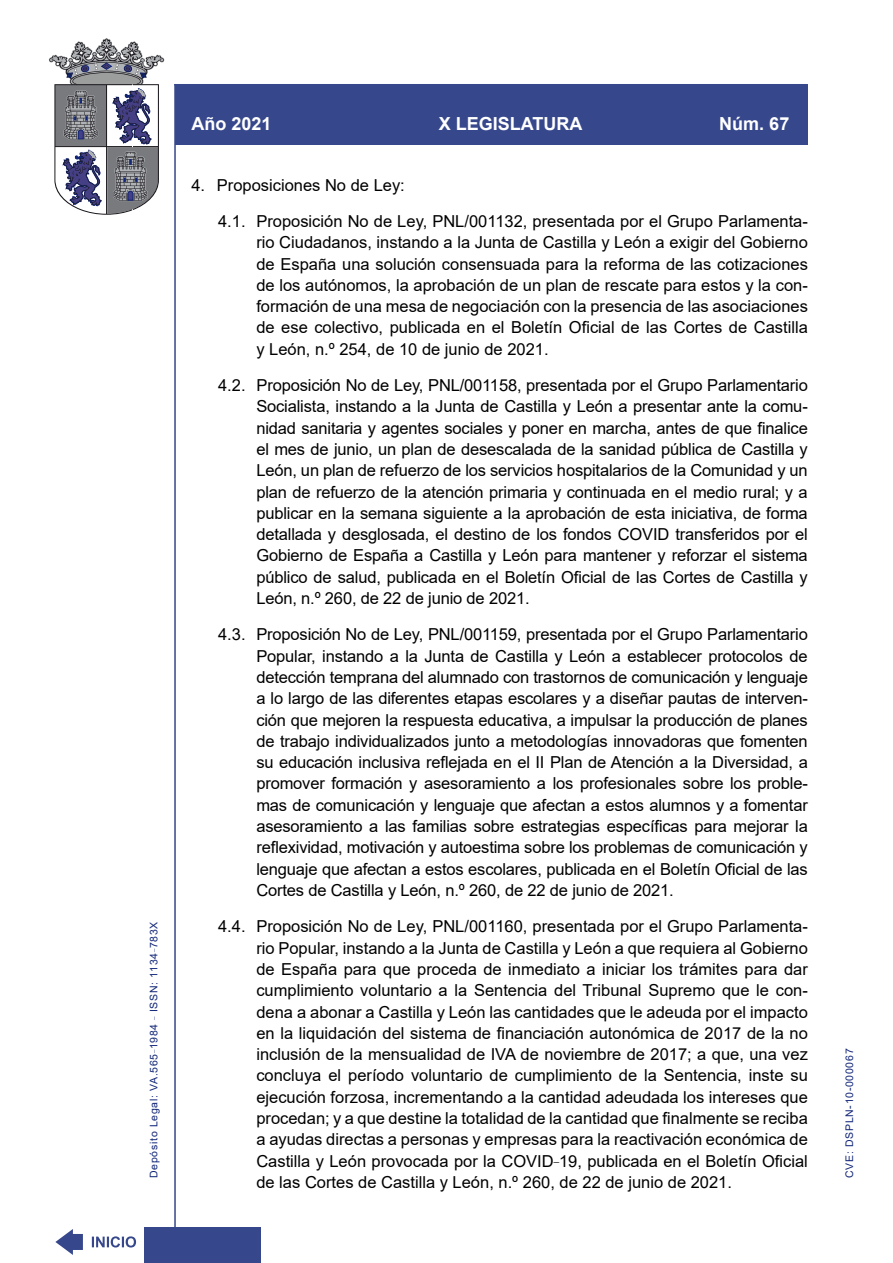
<style>
.page{position:relative;width:893px;height:1263px;background:#fff}
.page>*{position:absolute;margin:0;border:0;box-sizing:border-box;transform-origin:0 0}
.t1{font:700 18px "Arial";color:#fff}
.OrdenDiaSubPunto{font:16.5px/21.3px "Arial";letter-spacing:-.005em;color:#000;text-align:justify}
.OrdenDiaPUnto{font:16.5px "Arial";color:#000}
.t2{font:10.5px "Arial";letter-spacing:.065em;color:#122678}
</style>
<div class="page">
<hr style="left:174px;top:84px;width:2px;height:1179px;background:#36478c">
<div style="left:144px;top:1227px;width:117px;height:36px;background:#36478c"></div>
<hr style="left:174px;top:84px;width:634px;height:1px;background:#36478c">
<svg style="left:92px;top:1236px;width:44px;height:11px"></svg>
<svg style="left:55px;top:1229px;width:28px;height:26px"></svg>
<div style="left:175px;top:85px;width:633px;height:60px;background:#36478c"></div>
<svg style="left:49px;top:38px;width:115px;height:177px"></svg>
<p class="t2" style="left:146px;top:1178px;width:258px;rotate:-90deg">Depósito Legal: VA.565<sup>_</sup>1984 <sup>_</sup> ISSN: 1134<sup>_</sup>783X</p>
<p class="t1" style="left:191px;top:111px;width:82px">Año 2021</p>
<p class="t1" style="left:439px;top:111px;width:145px">X LEGISLATURA</p>
<p class="t1" style="left:719px;top:111px;width:72px">Núm. 67</p>
<p class="OrdenDiaPUnto" style="left:191px;top:173px;width:215px">4. Proposiciones No de Ley:</p>
<p class="OrdenDiaSubPunto" style="left:256px;top:210px;width:553px;text-indent:-38px">4.1. Proposición No de Ley, PNL/001132, presentada por el Grupo Parlamenta&shy;rio Ciudadanos, instando a la Junta de Castilla y León a exigir del Gobierno de España una solución consensuada para la reforma de las cotizaciones de los autónomos, la aprobación de un plan de rescate para estos y la con&shy;formación de una mesa de negociación con la presencia de las asociaciones de ese colectivo, publicada en el Boletín Oficial de las Cortes de Castilla y León, n.º 254, de 10 de junio de 2021.</p>
<p class="OrdenDiaSubPunto" style="left:256px;top:374px;width:553px;text-indent:-38px">4.2. Proposición No de Ley, PNL/001158, presentada por el Grupo Parlamentario Socialista, instando a la Junta de Castilla y León a presentar ante la comu&shy;nidad sanitaria y agentes sociales y poner en marcha, antes de que finalice el mes de junio, un plan de desescalada de la sanidad pública de Castilla y León, un plan de refuerzo de los servicios hospitalarios de la Comunidad y un plan de refuerzo de la atención primaria y continuada en el medio rural; y a publicar en la semana siguiente a la aprobación de esta iniciativa, de forma detallada y desglosada, el destino de los fondos COVID transferidos por el Gobierno de España a Castilla y León para mantener y reforzar el sistema público de salud, publicada en el Boletín Oficial de las Cortes de Castilla y León, n.º 260, de 22 de junio de 2021.</p>
<p class="OrdenDiaSubPunto" style="left:256px;top:624px;width:553px;text-indent:-38px">4.3. Proposición No de Ley, PNL/001159, presentada por el Grupo Parlamentario Popular, instando a la Junta de Castilla y León a establecer protocolos de detección temprana del alumnado con trastornos de comunicación y lenguaje a lo largo de las diferentes etapas escolares y a diseñar pautas de interven&shy;ción que mejoren la respuesta educativa, a impulsar la producción de planes de trabajo individualizados junto a metodologías innovadoras que fomenten su educación inclusiva reflejada en el II Plan de Atención a la Diversidad, a promover formación y asesoramiento a los profesionales sobre los proble&shy;mas de comunicación y lenguaje que afectan a estos alumnos y a fomentar asesoramiento a las familias sobre estrategias específicas para mejorar la reflexividad, motivación y autoestima sobre los problemas de comunicación y lenguaje que afectan a estos escolares, publicada en el Boletín Oficial de las Cortes de Castilla y León, n.º 260, de 22 de junio de 2021.</p>
<p class="OrdenDiaSubPunto" style="left:256px;top:916px;width:553px;text-indent:-38px">4.4. Proposición No de Ley, PNL/001160, presentada por el Grupo Parlamenta&shy;rio Popular, instando a la Junta de Castilla y León a que requiera al Gobierno de España para que proceda de inmediato a iniciar los trámites para dar cumplimiento voluntario a la Sentencia del Tribunal Supremo que le con&shy;dena a abonar a Castilla y León las cantidades que le adeuda por el impacto en la liquidación del sistema de financiación autonómica de 2017 de la no inclusión de la mensualidad de IVA de noviembre de 2017; a que, una vez concluya el período voluntario de cumplimiento de la Sentencia, inste su ejecución forzosa, incrementando a la cantidad adeudada los intereses que procedan; y a que destine la totalidad de la cantidad que finalmente se reciba a ayudas directas a personas y empresas para la reactivación económica de Castilla y León provocada por la COVID<sup>_</sup>19, publicada en el Boletín Oficial de las Cortes de Castilla y León, n.º 260, de 22 de junio de 2021.</p>
<p class="t2" style="left:842px;top:1178px;width:131px;rotate:-90deg">CVE: DSPLN-10-000067</p>
</div>
